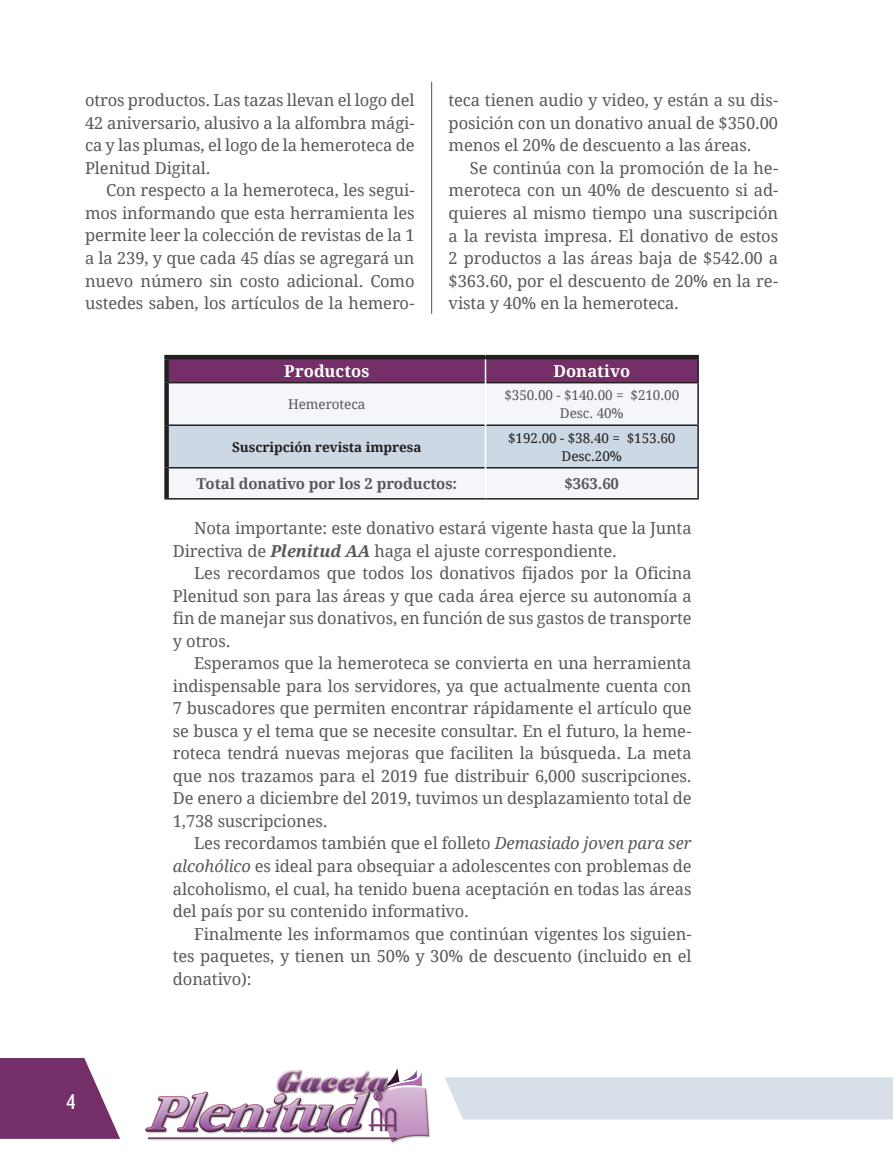
<style>
.page{position:relative;width:893px;height:1170px;background:#fff}
.page>*{position:absolute;margin:0;border:0;box-sizing:border-box;transform-origin:0 0}
.t1{font:500 21px "Hagin Caps";color:#fff}
.t2{font:16.5px/22.5px "Droid Serif";letter-spacing:-.005em;color:#57585a;text-align:justify}
.t3{font:700 16.5px "Droid Serif";letter-spacing:.005em;color:#fff}
.t4{font:700 15px "Droid Serif";letter-spacing:-.005em;color:#57585a}
.t5{font:13.5px/18px "Droid Serif";letter-spacing:-.005em;color:#57585a;text-align:center}
.t6{font:13.5px/18px "Droid Serif";letter-spacing:-.005em;color:#231f20;text-align:center}
.t7{font:700 13.5px "Droid Serif";letter-spacing:-.005em;color:#231f20}
.s1{font-weight:700;font-style:italic}
.s2{font-style:italic}
</style>
<div class="page">
<div style="left:472px;top:1077px;width:421px;height:42px;background:#d7e0e9"></div>
<div style="left:0;top:1058px;width:104px;height:80px;background:#752f68"></div>
<img style="left:104px;top:1068px;width:368px;height:76px">
<div style="left:169px;top:383px;width:528px;height:115px;background:#f4f6f9"></div>
<div style="left:169px;top:426px;width:528px;height:41px;background:#ccd8e3"></div>
<hr style="left:169px;top:382px;width:316px;height:1px;background:#231f20">
<hr style="left:486px;top:382px;width:213px;height:1px;background:#231f20">
<hr style="left:169px;top:424px;width:316px;height:2px;background:#231f20">
<hr style="left:486px;top:424px;width:213px;height:2px;background:#231f20">
<hr style="left:169px;top:467px;width:316px;height:1px;background:#231f20">
<hr style="left:486px;top:467px;width:213px;height:1px;background:#231f20">
<hr style="left:164px;top:498px;width:321px;height:1px;background:#231f20">
<hr style="left:485px;top:498px;width:214px;height:1px;background:#231f20">
<hr style="left:164px;top:355px;width:321px;height:4px;background:#231f20">
<div style="left:164px;top:359px;width:5px;height:23px;background:#231f20"></div>
<div style="left:164px;top:382px;width:5px;height:43px;background:#231f20"></div>
<div style="left:164px;top:425px;width:5px;height:42px;background:#231f20"></div>
<div style="left:164px;top:467px;width:5px;height:31px;background:#231f20"></div>
<hr style="left:485px;top:355px;width:214px;height:4px;background:#231f20">
<svg style="left:167px;top:357px;width:530px;height:25px;background:#6c2d60"></svg>
<hr style="left:485px;top:382px;width:1px;height:43px;background:#fff">
<hr style="left:485px;top:425px;width:1px;height:42px;background:#fff">
<hr style="left:485px;top:467px;width:1px;height:31px;background:#fff">
<hr style="left:697px;top:359px;width:2px;height:23px;background:#231f20">
<hr style="left:697px;top:383px;width:2px;height:41px;background:#231f20">
<hr style="left:697px;top:426px;width:2px;height:41px;background:#231f20">
<hr style="left:697px;top:468px;width:2px;height:30px;background:#231f20">
<hr style="left:431px;top:82px;width:1px;height:232px;background:#88537c">
<p class="t2" style="left:85px;top:89px;width:331px">otros productos. Las tazas llevan el logo del 42 aniversario, alusivo a la alfombra mági&shy;ca y las plumas, el logo de la hemeroteca de Plenitud Digital.</p>
<p class="t2" style="left:85px;top:179px;width:331px;text-indent:21px">Con respecto a la hemeroteca, les segui&shy;mos informando que esta herramienta les permite leer la colección de revistas de la 1 a la 239, y que cada 45 días se agregará un nuevo número sin costo adicional. Como ustedes saben, los artículos de la hemero-</p>
<p class="t2" style="left:449px;top:89px;width:331px">teca tienen audio y video, y están a su dis&shy;posición con un donativo anual de $350.00 menos el 20% de descuento a las áreas.</p>
<p class="t2" style="left:449px;top:157px;width:331px;text-indent:21px">Se continúa con la promoción de la he&shy;meroteca con un 40% de descuento si ad&shy;quieres al mismo tiempo una suscripción a la revista impresa. El donativo de estos 2 productos a las áreas baja de $542.00 a $363.60, por el descuento de 20% en la re&shy;vista y 40% en la hemeroteca.</p>
<p class="t3" style="left:284px;top:361px;width:87px">Productos</p>
<p class="t3" style="left:553px;top:361px;width:78px">Donativo</p>
<p class="t5" style="left:288px;top:395px;width:79px">Hemeroteca</p>
<p class="t5" style="left:504px;top:386px;width:176px">$350.00 - $140.00 = $210.00<br>Desc. 40%</p>
<p class="t7" style="left:232px;top:438px;width:191px">Suscripción revista impresa</p>
<p class="t6" style="left:508px;top:429px;width:169px">$192.00 - $38.40 = $153.60<br>Desc.20%</p>
<p class="t4" style="left:197px;top:474px;width:262px">Total donativo por los 2 productos:</p>
<p class="t4" style="left:565px;top:474px;width:56px">$363.60</p>
<p class="t2" style="left:173px;top:517px;width:520px;text-indent:21px">Nota importante: este donativo estará vigente hasta que la Junta<br>Directiva de <span class="s1">Plenitud AA</span> haga el ajuste correspondiente.</p>
<p class="t2" style="left:173px;top:562px;width:520px;text-indent:21px">Les recordamos que todos los donativos fijados por la Oficina Plenitud son para las áreas y que cada área ejerce su autonomía a fin de manejar sus donativos, en función de sus gastos de transporte y otros.</p>
<p class="t2" style="left:173px;top:652px;width:520px;text-indent:21px">Esperamos que la hemeroteca se convierta en una herramienta indispensable para los servidores, ya que actualmente cuenta con 7 buscadores que permiten encontrar rápidamente el artículo que se busca y el tema que se necesite consultar. En el futuro, la heme&shy;roteca tendrá nuevas mejoras que faciliten la búsqueda. La meta que nos trazamos para el 2019 fue distribuir 6,000 suscripciones.<br>De enero a diciembre del 2019, tuvimos un desplazamiento total de 1,738 suscripciones.</p>
<p class="t2" style="left:173px;top:832px;width:520px;text-indent:21px">Les recordamos también que el folleto <span class="s2">Demasiado joven para ser alcohólico</span> es ideal para obsequiar a adolescentes con problemas de alcoholismo, el cual, ha tenido buena aceptación en todas las áreas del país por su contenido informativo.</p>
<p class="t2" style="left:173px;top:922px;width:520px;text-indent:21px">Finalmente les informamos que continúan vigentes los siguien&shy;tes paquetes, y tienen un 50% y 30% de descuento (incluido en el donativo):</p>
<p class="t1" style="left:66px;top:1087px;width:11px">4</p>
</div>
